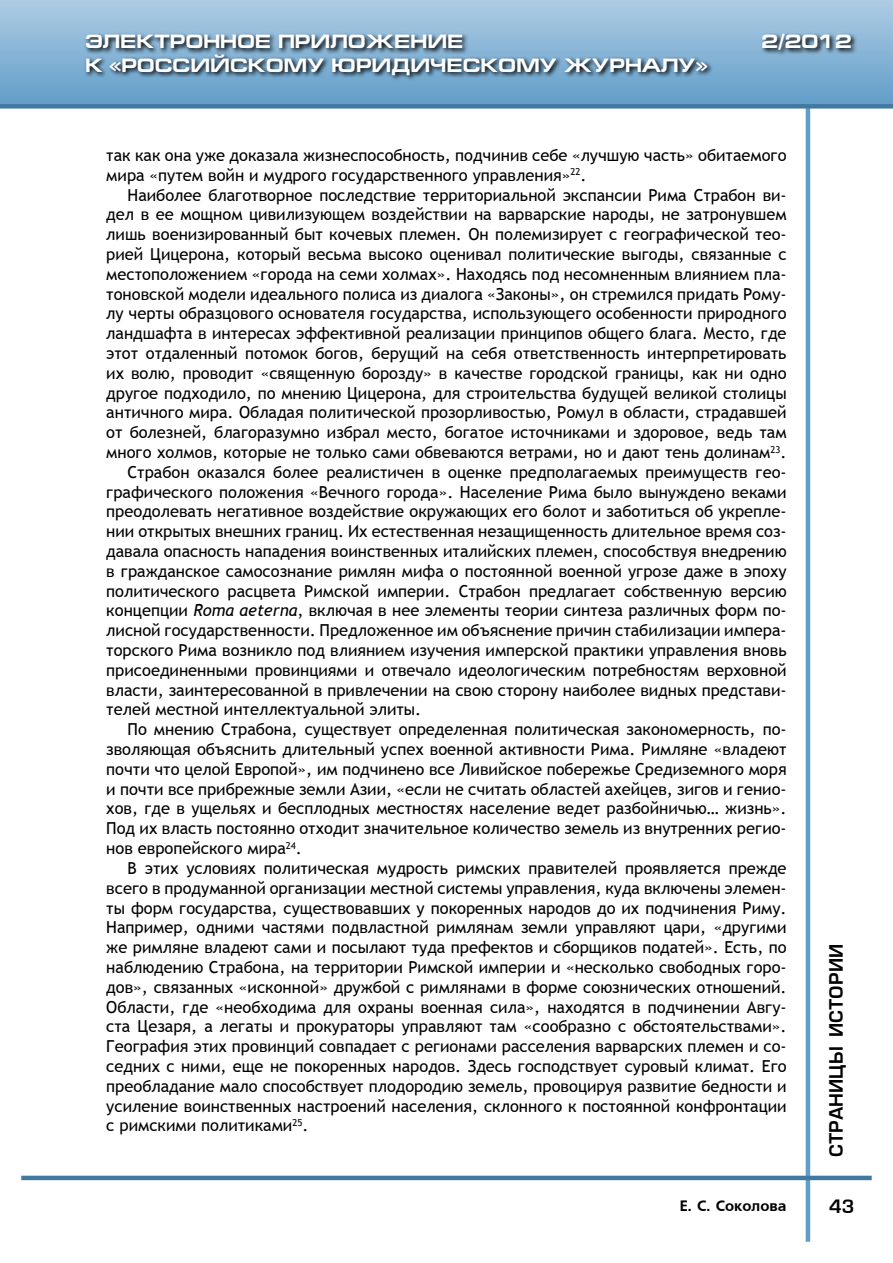
<style>
.page{position:relative;width:893px;height:1263px;background:#fff}
.page>*{position:absolute;margin:0;border:0;box-sizing:border-box;transform-origin:0 0}
.t1{font:700 19.5px "Europe Ext";color:#fff}
.t2{font:18px "Europe Demi Normal";color:#000}
.t3{font:16.5px/19.8px "Trebuchet MS";color:#000}
.t4{font:15px "Free Set Bold Cyrillic";color:#000}
.s1{font-style:italic}
</style>
<div class="page">
<hr style="left:806px;top:91px;width:4px;height:1151px;background:#5f9ec9">
<hr style="left:21px;top:1176px;width:851px;height:4px;background:#4279a0">
<div style="left:0;top:0;width:893px;height:106px;background:linear-gradient(to bottom,#aecce4,#619dc9)"></div>
<div style="left:0;top:104px;width:893px;height:5px;background:#4279a0"></div>
<svg style="left:83px;top:31px;width:810px;height:121px"></svg>
<p class="t1" style="left:85px;top:31px;width:380px">ЭЛЕКТРОННОЕ ПРИЛОЖЕНИЕ</p>
<p class="t1" style="left:761px;top:31px;width:92px">2/2012</p>
<p class="t1" style="left:85px;top:54px;width:624px">К «РОССИЙСКОМУ ЮРИДИЧЕСКОМУ ЖУРНАЛУ»</p>
<p class="t3" style="left:106px;top:145px;width:682px">так как она уже доказала жизнеспособность, подчинив себе «лучшую часть» обитаемого мира «путем войн и мудрого государственного управления»<sup>22</sup>.</p>
<p class="t3" style="left:128px;top:185px;width:661px">Наиболее благотворное последствие территориальной экспансии Рима Страбон ви-</p>
<p class="t3" style="left:106px;top:205px;width:682px">дел в ее мощном цивилизующем воздействии на варварские народы, не затронувшем</p>
<p class="t3" style="left:106px;top:225px;width:682px">лишь военизированный быт кочевых племен. Он полемизирует с географической тео-</p>
<p class="t3" style="left:106px;top:244px;width:682px">рией Цицерона, который весьма высоко оценивал политические выгоды, связанные с</p>
<p class="t3" style="left:106px;top:264px;width:682px">местоположением «города на семи холмах». Находясь под несомненным влиянием пла-</p>
<p class="t3" style="left:106px;top:284px;width:682px">тоновской модели идеального полиса из диалога «Законы», он стремился придать Рому-</p>
<p class="t3" style="left:106px;top:304px;width:682px">лу черты образцового основателя государства, использующего особенности природного</p>
<p class="t3" style="left:106px;top:324px;width:682px">ландшафта в интересах эффективной реализации принципов общего блага. Место, где</p>
<p class="t3" style="left:106px;top:343px;width:682px">этот отдаленный потомок богов, берущий на себя ответственность интерпретировать</p>
<p class="t3" style="left:106px;top:363px;width:682px">их волю, проводит «священную борозду» в качестве городской границы, как ни одно</p>
<p class="t3" style="left:106px;top:383px;width:682px">другое подходило, по мнению Цицерона, для строительства будущей великой столицы</p>
<p class="t3" style="left:106px;top:403px;width:682px">античного мира. Обладая политической прозорливостью, Ромул в области, страдавшей</p>
<p class="t3" style="left:106px;top:423px;width:682px">от болезней, благоразумно избрал место, богатое источниками и здоровое, ведь там</p>
<p class="t3" style="left:106px;top:442px;width:682px">много холмов, которые не только сами обвеваются ветрами, но и дают тень долинам<sup>23</sup>.</p>
<p class="t3" style="left:128px;top:462px;width:661px">Страбон оказался более реалистичен в оценке предполагаемых преимуществ гео-</p>
<p class="t3" style="left:106px;top:482px;width:682px">графического положения «Вечного города». Население Рима было вынуждено веками</p>
<p class="t3" style="left:106px;top:502px;width:682px">преодолевать негативное воздействие окружающих его болот и заботиться об укрепле-</p>
<p class="t3" style="left:106px;top:522px;width:682px">нии открытых внешних границ. Их естественная незащищенность длительное время соз-</p>
<p class="t3" style="left:106px;top:541px;width:682px">давала опасность нападения воинственных италийских племен, способствуя внедрению</p>
<p class="t3" style="left:106px;top:561px;width:682px">в гражданское самосознание римлян мифа о постоянной военной угрозе даже в эпоху</p>
<p class="t3" style="left:106px;top:581px;width:682px">политического расцвета Римской империи. Страбон предлагает собственную версию</p>
<p class="t3" style="left:106px;top:601px;width:682px">концепции <span class="s1">Roma aeterna</span>, включая в нее элементы теории синтеза различных форм по-</p>
<p class="t3" style="left:106px;top:621px;width:682px">лисной государственности. Предложенное им объяснение причин стабилизации импера-</p>
<p class="t3" style="left:106px;top:640px;width:682px">торского Рима возникло под влиянием изучения имперской практики управления вновь</p>
<p class="t3" style="left:106px;top:660px;width:682px">присоединенными провинциями и отвечало идеологическим потребностям верховной</p>
<p class="t3" style="left:106px;top:680px;width:682px">власти, заинтересованной в привлечении на свою сторону наиболее видных представи-</p>
<p class="t3" style="left:106px;top:700px;width:316px">телей местной интеллектуальной элиты.</p>
<p class="t3" style="left:128px;top:720px;width:661px">По мнению Страбона, существует определенная политическая закономерность, по-</p>
<p class="t3" style="left:106px;top:739px;width:682px">зволяющая объяснить длительный успех военной активности Рима. Римляне «владеют</p>
<p class="t3" style="left:106px;top:759px;width:682px">почти что целой Европой», им подчинено все Ливийское побережье Средиземного моря</p>
<p class="t3" style="left:106px;top:779px;width:682px">и почти все прибрежные земли Азии, «если не считать областей ахейцев, зигов и генио-</p>
<p class="t3" style="left:106px;top:799px;width:682px">хов, где в ущельях и бесплодных местностях население ведет разбойничью… жизнь».</p>
<p class="t3" style="left:106px;top:819px;width:682px">Под их власть постоянно отходит значительное количество земель из внутренних регио-</p>
<p class="t3" style="left:106px;top:838px;width:197px">нов европейского мира<sup>24</sup>.</p>
<p class="t3" style="left:128px;top:858px;width:661px">В этих условиях политическая мудрость римских правителей проявляется прежде</p>
<p class="t3" style="left:106px;top:878px;width:682px">всего в продуманной организации местной системы управления, куда включены элемен-</p>
<p class="t3" style="left:106px;top:898px;width:682px">ты форм государства, существовавших у покоренных народов до их подчинения Риму.</p>
<p class="t3" style="left:106px;top:918px;width:682px">Например, одними частями подвластной римлянам земли управляют цари, «другими</p>
<p class="t3" style="left:106px;top:937px;width:682px">же римляне владеют сами и посылают туда префектов и сборщиков податей». Есть, по</p>
<p class="t3" style="left:106px;top:957px;width:682px">наблюдению Страбона, на территории Римской империи и «несколько свободных горо-</p>
<p class="t3" style="left:106px;top:977px;width:682px">дов», связанных «исконной» дружбой с римлянами в форме союзнических отношений.</p>
<p class="t3" style="left:106px;top:997px;width:682px">Области, где «необходима для охраны военная сила», находятся в подчинении Авгу-</p>
<p class="t3" style="left:106px;top:1017px;width:682px">ста Цезаря, а легаты и прокураторы управляют там «сообразно с обстоятельствами».</p>
<p class="t3" style="left:106px;top:1036px;width:682px">География этих провинций совпадает с регионами расселения варварских племен и со-</p>
<p class="t3" style="left:106px;top:1056px;width:682px">седних с ними, еще не покоренных народов. Здесь господствует суровый климат. Его</p>
<p class="t3" style="left:106px;top:1076px;width:682px">преобладание мало способствует плодородию земель, провоцируя развитие бедности и</p>
<p class="t3" style="left:106px;top:1096px;width:682px">усиление воинственных настроений населения, склонного к постоянной конфронтации</p>
<p class="t3" style="left:106px;top:1116px;width:204px">с римскими политиками<sup>25</sup>.</p>
<p class="t4" style="left:680px;top:1197px;width:108px">Е. С. Соколова</p>
<p class="t2" style="left:826px;top:1157px;width:214px;rotate:-90deg">страницы истории</p>
<p class="t2" style="left:829px;top:1196px;width:27px">43</p>
</div>
